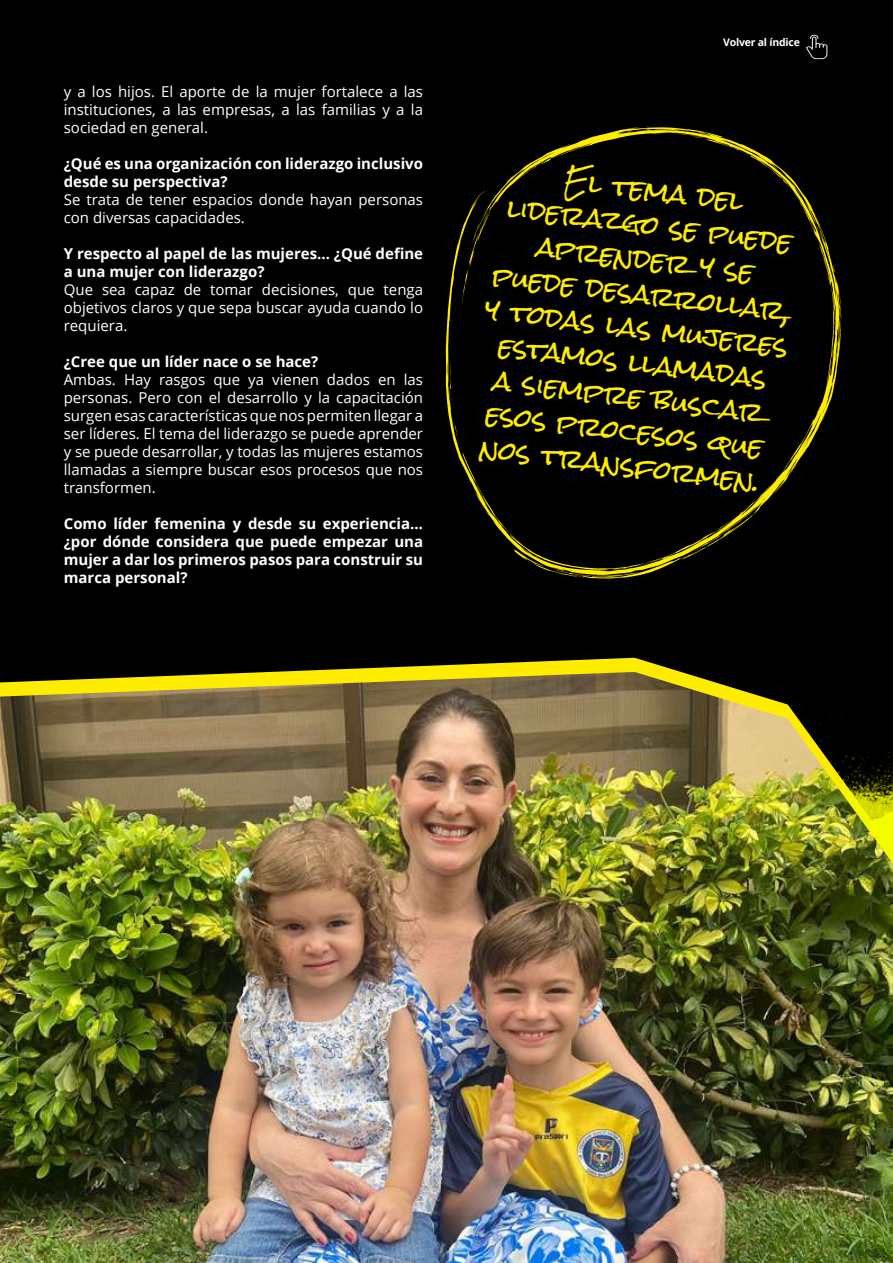
<style>
.page{position:relative;width:893px;height:1263px;background:#000}
.page>*{position:absolute;margin:0;border:0;box-sizing:border-box;transform-origin:0 0}
.t1{font:25.5px/34.5px "Rock Salt";color:#ffed00;text-align:center}
.t2{font:15px/18px "Open Sans";color:#fff;text-align:justify}
.t3{font:700 15px/18px "Open Sans";color:#fff}
.t4{font:700 10.5px "Open Sans";letter-spacing:-.02em;color:#fff}
</style>
<div class="page">
<svg style="left:270px;top:658px;width:411px;height:14px"></svg>
<img style="left:0;top:672px;width:893px;height:591px">
<svg style="left:446px;top:127px;width:395px;height:369px"></svg>
<svg style="left:740px;top:151px;width:9px;height:4px"></svg>
<svg style="left:645px;top:126px;width:7px;height:2px"></svg>
<svg style="left:674px;top:131px;width:30px;height:8px"></svg>
<svg style="left:722px;top:137px;width:15px;height:6px"></svg>
<svg style="left:797px;top:190px;width:23px;height:46px"></svg>
<svg style="left:770px;top:168px;width:16px;height:8px"></svg>
<svg style="left:824px;top:261px;width:12px;height:31px"></svg>
<svg style="left:830px;top:361px;width:7px;height:14px"></svg>
<svg style="left:832px;top:298px;width:9px;height:29px"></svg>
<svg style="left:817px;top:408px;width:2px;height:6px"></svg>
<svg style="left:835px;top:333px;width:3px;height:13px"></svg>
<svg style="left:785px;top:462px;width:11px;height:5px"></svg>
<svg style="left:805px;top:425px;width:15px;height:14px"></svg>
<svg style="left:448px;top:319px;width:4px;height:71px"></svg>
<svg style="left:453px;top:414px;width:6px;height:28px"></svg>
<svg style="left:462px;top:450px;width:309px;height:128px"></svg>
<svg style="left:458px;top:200px;width:34px;height:104px"></svg>
<svg style="left:806px;top:35px;width:21px;height:24px"></svg>
<p class="t2" style="left:64px;top:82px;width:361px">y a los hijos. El aporte de la mujer fortalece a las instituciones, a las empresas, a las familias y a la sociedad en general.</p>
<p class="t3" style="left:64px;top:154px;width:361px">¿Qué es una organización con liderazgo inclusivo desde su perspectiva?</p>
<p class="t2" style="left:64px;top:190px;width:361px">Se trata de tener espacios donde hayan personas con diversas capacidades.</p>
<p class="t3" style="left:64px;top:244px;width:361px">Y respecto al papel de las mujeres… ¿Qué define a una mujer con liderazgo?</p>
<p class="t2" style="left:64px;top:280px;width:361px">Que sea capaz de tomar decisiones, que tenga objetivos claros y que sepa buscar ayuda cuando lo requiera.</p>
<p class="t3" style="left:64px;top:352px;width:256px">¿Cree que un líder nace o se hace?</p>
<p class="t2" style="left:64px;top:370px;width:361px">Ambas. Hay rasgos que ya vienen dados en las personas. Pero con el desarrollo y la capacitación surgen esas características que nos permiten llegar a ser líderes. El tema del liderazgo se puede aprender y se puede desarrollar, y todas las mujeres estamos llamadas a siempre buscar esos procesos que nos transformen.</p>
<p class="t3" style="left:64px;top:514px;width:361px;text-align:justify">Como líder femenina y desde su experiencia… ¿por dónde considera que puede empezar una mujer a dar los primeros pasos para construir su marca personal?</p>
<p class="t4" style="left:723px;top:35px;width:78px">Volver al índice</p>
<h1 class="t1" style="left:505px;top:156px;width:306px;rotate:7deg">El tema del liderazgo se puede aprender y se puede desarrollar, y todas las mujeres estamos llamadas<br>a siempre buscar esos procesos que nos transformen.</h1>
</div>
